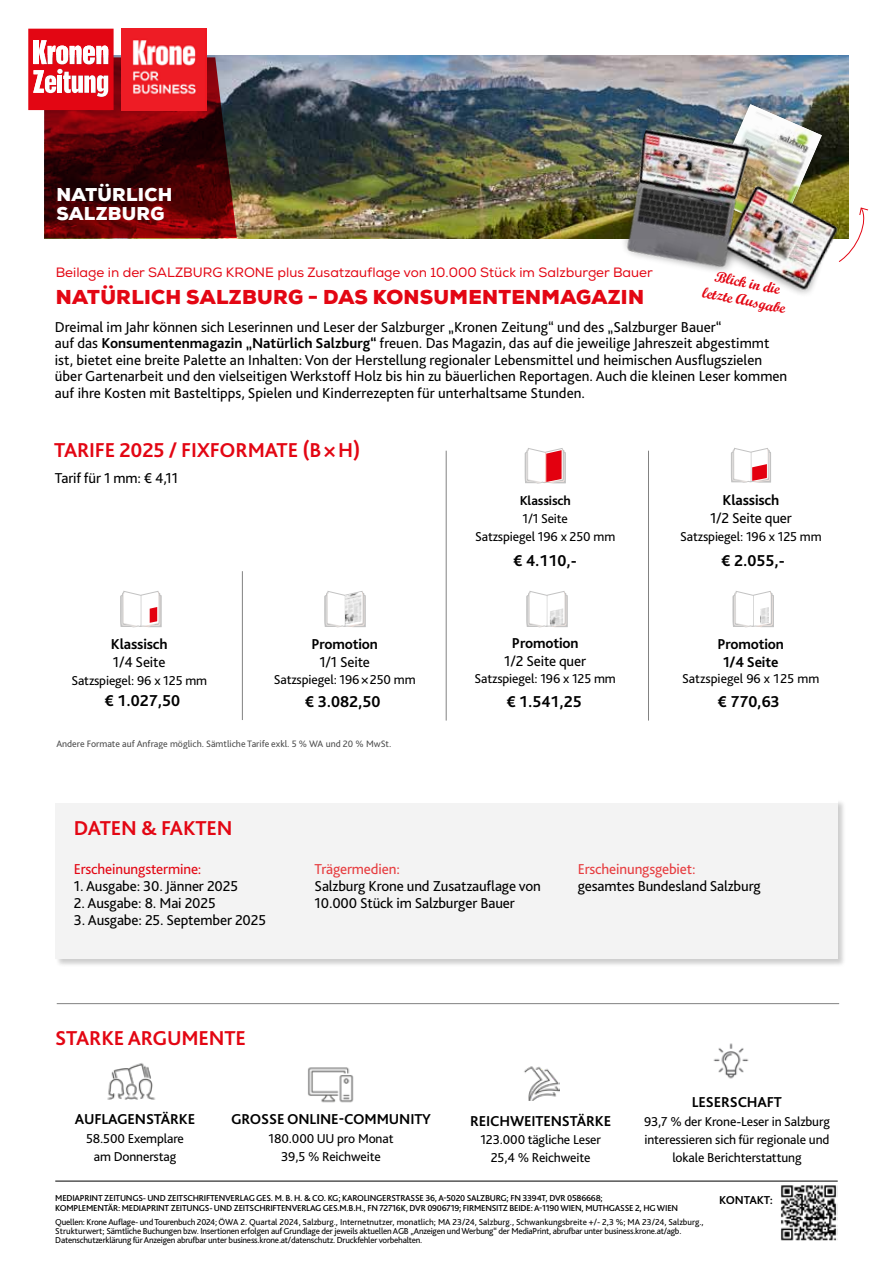
<style>
.page{position:relative;width:893px;height:1263px;background:#fff}
.page>*{position:absolute;margin:0;border:0;box-sizing:border-box;transform-origin:0 0}
.t1{font:700 21px "Bliss Pro";letter-spacing:-.01em;color:#e30613}
.t2{font:900 19.5px "Nexa";letter-spacing:.015em;color:#e30613}
.t3{font:900 18px/19.5px "Nexa";letter-spacing:.015em;color:#fff}
.t4{font:700 16.5px "Bliss Pro";color:#000}
.t5{font:15px/16.5px "Bliss Pro";color:#000}
.t6{font:700 15px/18px "Bliss Pro";letter-spacing:-.01em;color:#000;text-align:center}
.t7{font:15px "Bliss Pro";letter-spacing:-.01em;color:#e73d40}
.t8{font:15px/18px "Script MT Bold";color:#e30613;text-align:center}
.t9{font:15px "Bliss Pro";letter-spacing:-.01em;color:#e30613}
.t10{font:13.5px/18px "Bliss Pro";letter-spacing:-.01em;color:#000;text-align:center}
.t11{font:13.5px "Nexa";color:#e30613}
.t12{font:700 13.5px "Bliss Pro";letter-spacing:-.01em;color:#000}
.t13{font:700 12px "Bliss Pro";letter-spacing:-.01em;color:#000}
.t14{font:9.75px "Bliss Pro";color:#000}
.t15{font:9px/9px "Bliss Pro";letter-spacing:-.025em;color:#000}
.t16{font:500 9px/10.5px "Bliss Pro";letter-spacing:-.025em;color:#000}
.s1{font-weight:700}
</style>
<div class="page">
<hr style="left:55px;top:1181px;width:783px;height:1px;background:#000">
<img style="left:237px;top:55px;width:611px;height:183px">
<svg style="left:28px;top:29px;width:209px;height:209px;background:#7f2b30"></svg>
<hr style="left:58px;top:76px;width:4px;height:17px;background:#fff">
<img style="left:122px;top:29px;width:85px;height:81px">
<div style="left:55px;top:799px;width:792px;height:168px;background:#000;opacity:.2"></div>
<div style="left:55px;top:799px;width:783px;height:160px;background:#fff"></div>
<div style="left:55px;top:804px;width:783px;height:155px;background:#f3f3f3"></div>
<img style="left:781px;top:1185px;width:57px;height:56px">
<img style="left:107px;top:1063px;width:48px;height:37px">
<img style="left:308px;top:1067px;width:46px;height:36px">
<img style="left:524px;top:1066px;width:35px;height:34px">
<img style="left:713px;top:1043px;width:36px;height:36px">
<div style="left:702px;top:97px;width:127px;height:140px;background:#000;opacity:.4"></div>
<img style="left:709px;top:104px;width:113px;height:8px">
<img style="left:605px;top:112px;width:244px;height:182px">
<svg style="left:838px;top:207px;width:31px;height:56px"></svg>
<hr style="left:57px;top:1003px;width:782px;height:1px;background:#000">
<hr style="left:648px;top:451px;width:1px;height:269px;background:#000">
<svg style="left:525px;top:448px;width:41px;height:35px"></svg>
<hr style="left:446px;top:451px;width:1px;height:269px;background:#000">
<hr style="left:242px;top:571px;width:1px;height:149px;background:#000">
<svg style="left:731px;top:448px;width:40px;height:35px"></svg>
<svg style="left:120px;top:591px;width:41px;height:36px"></svg>
<svg style="left:324px;top:591px;width:42px;height:36px"></svg>
<img style="left:345px;top:592px;width:16px;height:32px">
<svg style="left:526px;top:591px;width:42px;height:36px"></svg>
<img style="left:550px;top:608px;width:13px;height:19px">
<svg style="left:732px;top:591px;width:42px;height:36px"></svg>
<img style="left:760px;top:607px;width:9px;height:17px">
<p class="t3" style="left:56px;top:185px;width:117px">NATÜRLICH<br>SALZBURG</p>
<p class="t11" style="left:56px;top:265px;width:599px">Beilage in der SALZBURG KRONE plus Zusatzauflage von 10.000 Stück im Salzburger Bauer</p>
<h2 class="t2" style="left:56px;top:284px;width:590px">NATÜRLICH SALZBURG - DAS KONSUMENTENMAGAZIN</h2>
<p class="t5" style="left:55px;top:319px;width:734px">Dreimal im Jahr können sich Leserinnen und Leser der Salzburger „Kronen Zeitung“ und des „Salzburger Bauer“<br>auf das <span class="s1">Konsumentenmagazin „Natürlich Salzburg“</span> freuen. Das Magazin, das auf die jeweilige Jahreszeit abgestimmt ist, bietet eine breite Palette an Inhalten: Von der Herstellung regionaler Lebensmittel und heimischen Ausflugszielen über Gartenarbeit und den vielseitigen Werkstoff Holz bis hin zu bäuerlichen Reportagen. Auch die kleinen Leser kommen auf ihre Kosten mit Basteltipps, Spielen und Kinderrezepten für unterhaltsame Stunden.</p>
<p class="t8" style="left:708px;top:265px;width:86px;rotate:12deg">Blick in die letzte Ausgabe</p>
<h1 class="t1" style="left:54px;top:437px;width:308px">TARIFE 2025 / FIXFORMATE (B×H)</h1>
<p class="t5" style="left:55px;top:469px;width:125px">Tarif für 1 mm: € 4,11</p>
<p class="t6" style="left:111px;top:635px;width:58px">Klassisch</p>
<p class="t5" style="left:113px;top:654px;width:54px">1/4 Seite</p>
<p class="t10" style="left:71px;top:672px;width:137px">Satzspiegel: 96 x 125 mm</p>
<p class="t4" style="left:105px;top:691px;width:77px">€ 1.027,50</p>
<p class="t6" style="left:311px;top:635px;width:68px">Promotion</p>
<p class="t5" style="left:319px;top:654px;width:52px">1/1 Seite</p>
<p class="t10" style="left:274px;top:670px;width:143px">Satzspiegel: 196×250 mm</p>
<p class="t4" style="left:305px;top:691px;width:77px">€ 3.082,50</p>
<p class="t14" style="left:56px;top:737px;width:337px">Andere Formate auf Anfrage möglich. Sämtliche Tarife exkl. 5 % WA und 20 % MwSt.</p>
<h1 class="t1" style="left:74px;top:815px;width:160px">DATEN &amp; FAKTEN</h1>
<p class="t12" style="left:520px;top:492px;width:53px">Klassisch</p>
<p class="t10" style="left:475px;top:510px;width:142px">1/1 Seite<br>Satzspiegel 196 x 250 mm</p>
<p class="t4" style="left:514px;top:550px;width:65px">€ 4.110,-</p>
<p class="t6" style="left:512px;top:634px;width:68px">Promotion</p>
<p class="t5" style="left:504px;top:653px;width:83px">1/2 Seite quer</p>
<p class="t10" style="left:475px;top:669px;width:143px">Satzspiegel: 196 x 125 mm</p>
<p class="t4" style="left:507px;top:691px;width:77px">€ 1.541,25</p>
<p class="t6" style="left:723px;top:491px;width:58px">Klassisch</p>
<p class="t5" style="left:710px;top:510px;width:83px">1/2 Seite quer</p>
<p class="t10" style="left:680px;top:528px;width:143px">Satzspiegel: 196 x 125 mm</p>
<p class="t4" style="left:722px;top:551px;width:65px">€ 2.055,-</p>
<p class="t6" style="left:717px;top:634px;width:68px">Promotion<br>1/4 Seite</p>
<p class="t10" style="left:682px;top:669px;width:139px">Satzspiegel 96 x 125 mm</p>
<p class="t4" style="left:718px;top:691px;width:63px">€ 770,63</p>
<p class="t9" style="left:74px;top:859px;width:129px">Erscheinungstermine:</p>
<p class="t5" style="left:74px;top:878px;width:166px">1. Ausgabe: 30. Jänner 2025</p>
<p class="t5" style="left:74px;top:895px;width:143px">2. Ausgabe: 8. Mai 2025</p>
<p class="t5" style="left:74px;top:912px;width:194px">3. Ausgabe: 25. September 2025</p>
<h1 class="t1" style="left:55px;top:1025px;width:192px">STARKE ARGUMENTE</h1>
<p class="t7" style="left:315px;top:859px;width:87px">Trägermedien:</p>
<p class="t5" style="left:315px;top:877px;width:228px;line-height:17.2px">Salzburg Krone und Zusatzauflage von<br>10.000 Stück im Salzburger Bauer</p>
<p class="t7" style="left:578px;top:859px;width:119px">Erscheinungsgebiet:</p>
<p class="t5" style="left:578px;top:878px;width:184px">gesamtes Bundesland Salzburg</p>
<p class="t6" style="left:692px;top:1093px;width:92px">LESERSCHAFT</p>
<p class="t10" style="left:644px;top:1113px;width:187px">93,7 % der Krone-Leser in Salzburg interessieren sich für regionale und lokale Berichterstattung</p>
<p class="t13" style="left:719px;top:1193px;width:55px">KONTAKT:</p>
<p class="t6" style="left:75px;top:1110px;width:122px">AUFLAGENSTÄRKE</p>
<p class="t10" style="left:86px;top:1130px;width:99px">58.500 Exemplare am Donnerstag</p>
<p class="t6" style="left:231px;top:1110px;width:202px">GROSSE ONLINE-COMMUNITY</p>
<p class="t10" style="left:269px;top:1130px;width:126px">180.000 UU pro Monat<br>39,5 % Reichweite</p>
<p class="t6" style="left:470px;top:1112px;width:143px">REICHWEITENSTÄRKE</p>
<p class="t10" style="left:480px;top:1131px;width:122px">123.000 tägliche Leser<br>25,4 % Reichweite</p>
<p class="t16" style="left:55px;top:1192px;width:624px">MEDIAPRINT ZEITUNGS- UND ZEITSCHRIFTENVERLAG GES. M. B. H. &amp; CO. KG; KAROLINGERSTRASSE 36, A-5020 SALZBURG; FN 3394T, DVR 0586668;<br>KOMPLEMENTÄR: MEDIAPRINT ZEITUNGS- UND ZEITSCHRIFTENVERLAG GES.M.B.H., FN 72716K, DVR 0906719; FIRMENSITZ BEIDE: A-1190 WIEN, MUTHGASSE 2, HG WIEN</p>
<p class="t15" style="left:55px;top:1217px;width:650px">Quellen: Krone Auflage- und Tourenbuch 2024; ÖWA 2. Quartal 2024, Salzburg., Internetnutzer, monatlich; MA 23/24, Salzburg., Schwankungsbreite +/- 2,3 %; MA 23/24, Salzburg.,<br>Strukturwert; Sämtliche Buchungen bzw. Insertionen erfolgen auf Grundlage der jeweils aktuellen AGB „Anzeigen und Werbung“ der MediaPrint, abrufbar unter business.krone.at/agb.<br>Datenschutzerklärung für Anzeigen abrufbar unter business.krone.at/datenschutz. Druckfehler vorbehalten.</p>
</div>
